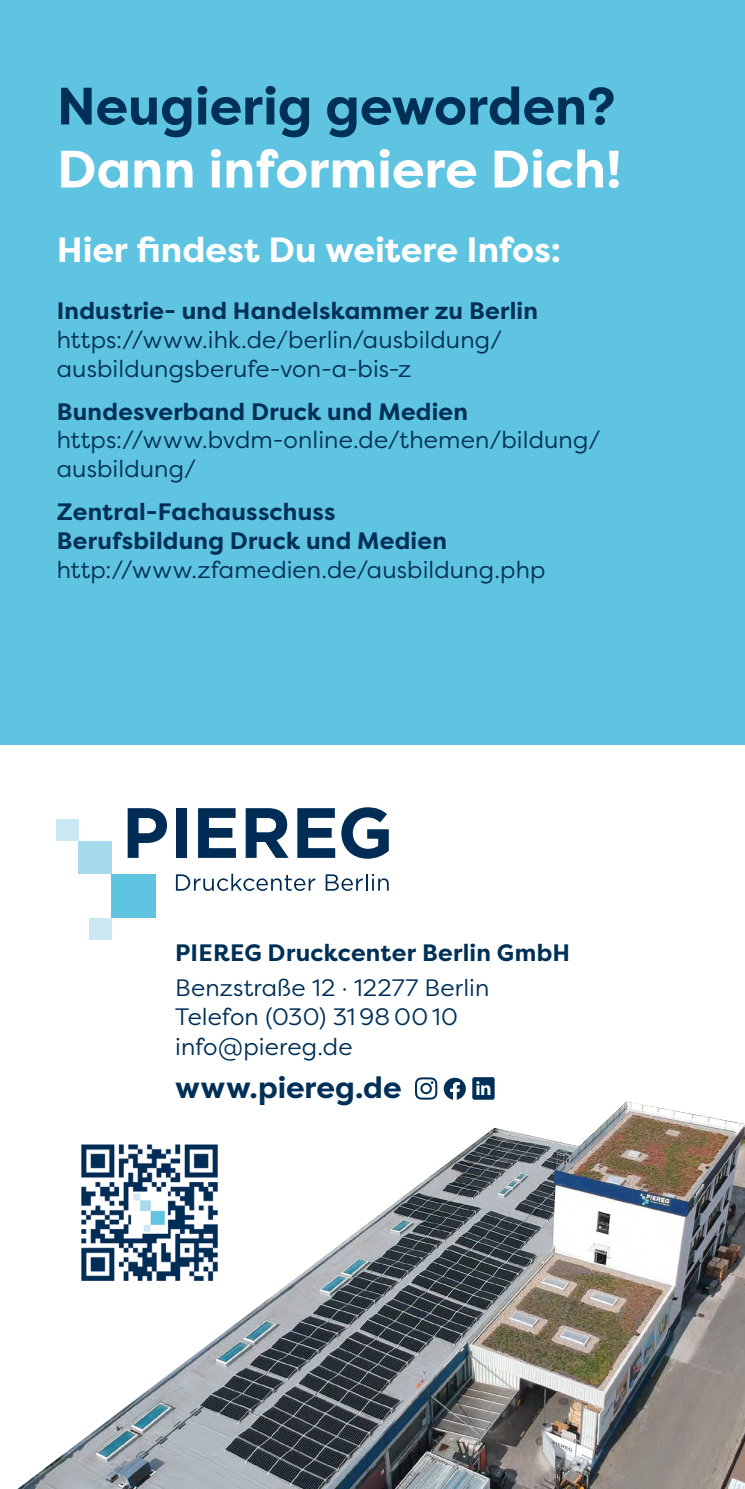
<style>
.page{position:relative;width:745px;height:1489px;background:#fff}
.page>*{position:absolute;margin:0;border:0;box-sizing:border-box;transform-origin:0 0}
.t1{font:700 52.5px "Filson Pro";color:#fff}
.t2{font:700 52.5px "Filson Pro";color:#003057}
.t3{font:700 35px "Filson Pro";color:#fff}
.t4{font:700 30px "Filson Pro";color:#003057}
.t5{font:23.75px/28.8px "Filson Pro";letter-spacing:.005em;color:#003057}
.t6{font:700 23.75px/28.8px "Filson Pro";letter-spacing:.01em;color:#003057}
</style>
<div class="page">
<img style="left:19px;top:1101px;width:725px;height:387px">
<div style="left:0;top:0;width:744px;height:744px;background:#5fc4e1"></div>
<svg style="left:415px;top:1077px;width:22px;height:22px"></svg>
<div style="left:472px;top:1077px;width:22px;height:22px;background:#003057;border-radius:2px"></div>
<svg style="left:476px;top:1081px;width:14px;height:13px"></svg>
<svg style="left:443px;top:1077px;width:22px;height:22px"></svg>
<div style="left:56px;top:819px;width:22px;height:22px;background:#cbe9f5"></div>
<div style="left:78px;top:841px;width:33px;height:33px;background:#a5daed"></div>
<div style="left:111px;top:874px;width:44px;height:44px;background:#5ec4e1"></div>
<div style="left:89px;top:918px;width:22px;height:22px;background:#cbe9f5"></div>
<svg style="left:128px;top:808px;width:39px;height:49px"></svg>
<div style="left:175px;top:808px;width:11px;height:49px;background:#002c55"></div>
<svg style="left:198px;top:808px;width:38px;height:49px"></svg>
<svg style="left:245px;top:808px;width:43px;height:49px"></svg>
<svg style="left:297px;top:808px;width:38px;height:49px"></svg>
<svg style="left:341px;top:807px;width:47px;height:51px"></svg>
<svg style="left:176px;top:873px;width:139px;height:17px"></svg>
<svg style="left:325px;top:874px;width:63px;height:16px"></svg>
<img style="left:72px;top:1135px;width:154px;height:154px">
<h1 class="t2" style="left:57px;top:73px;width:560px">Neugierig geworden?</h1>
<h1 class="t1" style="left:57px;top:136px;width:566px">Dann informiere Dich!</h1>
<h2 class="t3" style="left:57px;top:228px;width:505px">Hier findest Du weitere Infos:</h2>
<p class="t6" style="left:57px;top:297px;width:482px">Industrie- und Handelskammer zu Berlin</p>
<p class="t5" style="left:57px;top:324px;width:447px">https://www.ihk.de/berlin/ausbildung/ ausbildungsberufe-von-a-bis-z</p>
<p class="t6" style="left:57px;top:397px;width:412px">Bundesverband Druck und Medien</p>
<p class="t5" style="left:57px;top:425px;width:545px">https://www.bvdm-online.de/themen/bildung/ ausbildung/</p>
<p class="t6" style="left:57px;top:498px;width:391px">Zentral-Fachausschuss<br>Berufsbildung Druck und Medien</p>
<p class="t5" style="left:57px;top:554px;width:490px">http://www.zfamedien.de/ausbildung.php</p>
<p class="t6" style="left:175px;top:938px;width:396px">PIEREG Druckcenter Berlin GmbH</p>
<p class="t5" style="left:175px;top:972px;width:315px">Benzstraße 12 · 12277 Berlin<br>Telefon (030) 31 98 00 10 info@piereg.de</p>
<p class="t4" style="left:175px;top:1068px;width:228px">www.piereg.de</p>
</div>
